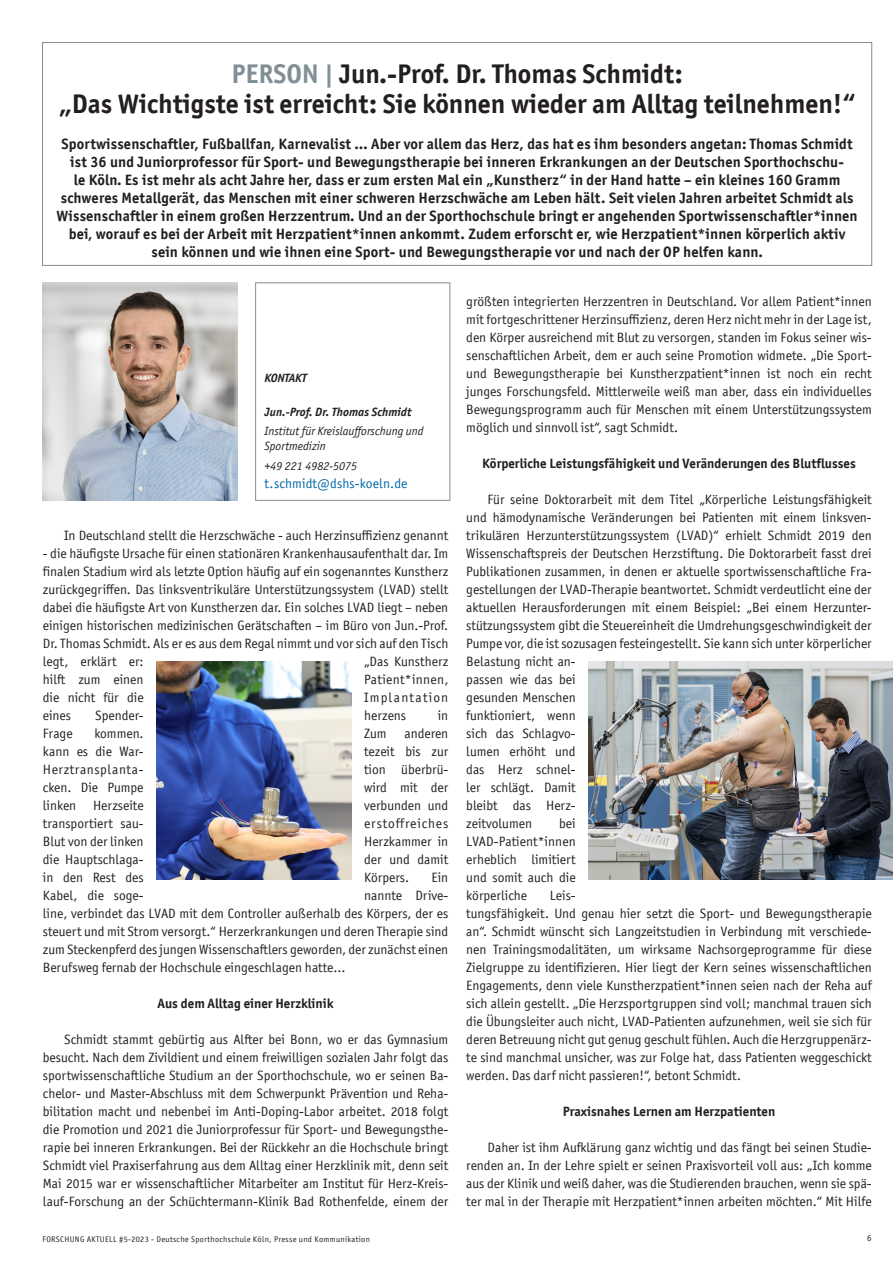
<style>
.page{position:relative;width:893px;height:1263px;background:#fff}
.page>*{position:absolute;margin:0;border:0;box-sizing:border-box;transform-origin:0 0}
.t1{font:700 27px/30px "Officina Sans ITC Pro";color:#231f20;text-align:center}
.t2{font:700 15px/18px "Officina Sans ITC Pro";letter-spacing:.01em;color:#231f20;text-align:center}
.t3{font:13.5px/18px "Officina Sans ITC Pro";color:#231f20;text-align:justify}
.t4{font:700 13.5px "Officina Sans ITC Pro";color:#231f20}
.t5{font:13.5px "Officina Sans ITC Pro";letter-spacing:.01em;color:#0166a5}
.t6{font:13.5px "Officina Sans ITC Pro";letter-spacing:.04em;color:#231f20}
.t7{font:13.5px "Officina Sans ITC Pro";letter-spacing:.025em;color:#231f20}
.t8{font:13.5px "Officina Sans ITC Pro";letter-spacing:.065em;color:#231f20}
.t9{font:13.5px "Officina Sans ITC Pro";letter-spacing:.09em;color:#231f20}
.t10{font:italic 12px/15px "Officina Sans ITC Pro";color:#231f20}
.t11{font:italic 700 12px "Officina Sans ITC Pro";color:#231f20}
.t12{font:italic 700 12px "Officina Sans ITC Pro";letter-spacing:-.02em;color:#231f20}
.t13{font:9px "Officina Sans ITC Pro";color:#231f20}
.t14{font:8.25px "Officina Sans ITC Pro";letter-spacing:.04em;color:#231f20}
.s1{color:#828f96}
</style>
<div class="page">
<div style="left:42px;top:42px;width:830px;height:224px;border:1px solid #828f96"></div>
<div style="left:255px;top:282px;width:195px;height:219px;border:1px solid #828f96"></div>
<img style="left:43px;top:282px;width:195px;height:219px">
<img style="left:588px;top:661px;width:304px;height:218px">
<img style="left:156px;top:661px;width:195px;height:218px">
<p class="t1" style="left:58px;top:58px;width:799px"><span class="s1">PERSON |</span> Jun.-Prof. Dr. Thomas Schmidt:<br>„Das Wichtigste ist erreicht: Sie können wieder am Alltag teilnehmen!“</p>
<p class="t2" style="left:57px;top:134px;width:802px">Sportwissenschaftler, Fußballfan, Karnevalist … Aber vor allem das Herz, das hat es ihm besonders angetan: Thomas Schmidt ist 36 und Juniorprofessor für Sport- und Bewegungstherapie bei inneren Erkrankungen an der Deutschen Sporthochschu-<br>le Köln. Es ist mehr als acht Jahre her, dass er zum ersten Mal ein „Kunstherz“ in der Hand hatte – ein kleines 160 Gramm schweres Metallgerät, das Menschen mit einer schweren Herzschwäche am Leben hält. Seit vielen Jahren arbeitet Schmidt als Wissenschaftler in einem großen Herzzentrum. Und an der Sporthochschule bringt er angehenden Sportwissenschaftler*innen bei, worauf es bei der Arbeit mit Herzpatient*innen ankommt. Zudem erforscht er, wie Herzpatient*innen körperlich aktiv sein können und wie ihnen eine Sport- und Bewegungstherapie vor und nach der OP helfen kann.</p>
<p class="t12" style="left:264px;top:371px;width:44px">KONTAKT</p>
<p class="t11" style="left:264px;top:405px;width:149px">Jun.-Prof. Dr. Thomas Schmidt</p>
<p class="t10" style="left:264px;top:424px;width:161px">Institut für Kreislaufforschung und<br>Sportmedizin</p>
<p class="t10" style="left:264px;top:458px;width:94px">+49 221 4982-5075</p>
<p class="t5" style="left:264px;top:475px;width:145px">t.schmidt@dshs-koeln.de</p>
<p class="t3" style="left:64px;top:526px;width:386px">In Deutschland stellt die Herzschwäche - auch Herzinsuffizienz genannt</p>
<p class="t3" style="left:43px;top:544px;width:407px">- die häufigste Ursache für einen stationären Krankenhausaufenthalt dar. Im finalen Stadium wird als letzte Option häufig auf ein sogenanntes Kunstherz zurückgegriffen. Das linksventrikuläre Unterstützungssystem (LVAD) stellt dabei die häufigste Art von Kunstherzen dar. Ein solches LVAD liegt – neben einigen historischen medizinischen Gerätschaften – im Büro von Jun.-Prof.<br>Dr. Thomas Schmidt. Als er es aus dem Regal nimmt und vor sich auf den Tisch legt, erklärt er:</p>
<p class="t3" style="left:364px;top:652px;width:86px">„Das Kunstherz</p>
<p class="t3" style="left:43px;top:670px;width:102px">hilft zum einen</p>
<p class="t7" style="left:364px;top:671px;width:86px">Patient*innen,</p>
<p class="t3" style="left:43px;top:688px;width:102px">die nicht für die</p>
<p class="t9" style="left:364px;top:689px;width:86px">Implantation</p>
<p class="t3" style="left:43px;top:706px;width:30px">eines</p>
<p class="t3" style="left:95px;top:706px;width:50px">Spender-</p>
<p class="t3" style="left:364px;top:706px;width:44px">herzens</p>
<p class="t3" style="left:438px;top:706px;width:12px">in</p>
<p class="t3" style="left:43px;top:724px;width:31px">Frage</p>
<p class="t3" style="left:94px;top:724px;width:51px">kommen.</p>
<p class="t3" style="left:364px;top:724px;width:24px">Zum</p>
<p class="t3" style="left:404px;top:724px;width:45px">anderen</p>
<p class="t3" style="left:43px;top:742px;width:102px">kann es die War-</p>
<p class="t3" style="left:364px;top:742px;width:86px">tezeit bis zur</p>
<p class="t6" style="left:43px;top:761px;width:102px">Herztransplanta-</p>
<p class="t3" style="left:364px;top:760px;width:86px">tion überbrü-</p>
<p class="t3" style="left:43px;top:778px;width:102px">cken. Die Pumpe</p>
<p class="t3" style="left:364px;top:778px;width:86px">wird mit der</p>
<p class="t3" style="left:43px;top:796px;width:102px">linken Herzseite</p>
<p class="t3" style="left:364px;top:796px;width:86px">verbunden und</p>
<p class="t3" style="left:43px;top:814px;width:102px">transportiert sau-</p>
<p class="t8" style="left:364px;top:815px;width:86px">erstoffreiches</p>
<p class="t3" style="left:43px;top:832px;width:102px">Blut von der linken</p>
<p class="t3" style="left:364px;top:832px;width:86px">Herzkammer in</p>
<p class="t3" style="left:43px;top:850px;width:102px">die Hauptschlaga-</p>
<p class="t3" style="left:364px;top:850px;width:86px">der und damit</p>
<p class="t3" style="left:43px;top:868px;width:102px">in den Rest des</p>
<p class="t3" style="left:364px;top:868px;width:47px">Körpers.</p>
<p class="t3" style="left:432px;top:868px;width:18px">Ein</p>
<p class="t3" style="left:43px;top:886px;width:102px">Kabel, die soge-</p>
<p class="t3" style="left:43px;top:886px;width:407px;text-indent:321px">nannte Drive&shy;line, verbindet das LVAD mit dem Controller außerhalb des Körpers, der es steuert und mit Strom versorgt.“ Herzerkrankungen und deren Therapie sind zum Steckenpferd des jungen Wissenschaftlers geworden, der zunächst einen Berufsweg fernab der Hochschule eingeschlagen hatte…</p>
<p class="t4" style="left:158px;top:995px;width:178px">Aus dem Alltag einer Herzklinik</p>
<p class="t3" style="left:43px;top:1030px;width:407px;text-indent:21px">Schmidt stammt gebürtig aus Alfter bei Bonn, wo er das Gymnasium besucht. Nach dem Zivildient und einem freiwilligen sozialen Jahr folgt das sportwissenschaftliche Studium an der Sporthochschule, wo er seinen Ba&shy;chelor- und Master-Abschluss mit dem Schwerpunkt Prävention und Reha&shy;bilitation macht und nebenbei im Anti-Doping-Labor arbeitet. 2018 folgt die Promotion und 2021 die Juniorprofessur für Sport- und Bewegungsthe&shy;rapie bei inneren Erkrankungen. Bei der Rückkehr an die Hochschule bringt Schmidt viel Praxiserfahrung aus dem Alltag einer Herzklinik mit, denn seit Mai 2015 war er wissenschaftlicher Mitarbeiter am Institut für Herz-Kreis&shy;lauf-Forschung an der Schüchtermann-Klinik Bad Rothenfelde, einem der</p>
<p class="t14" style="left:43px;top:1234px;width:329px">FORSCHUNG AKTUELL #5-2023 - Deutsche Sporthochschule Köln, Presse und Kommunikation</p>
<p class="t3" style="left:466px;top:292px;width:407px">größten integrierten Herzzentren in Deutschland. Vor allem Patient*innen mit fortgeschrittener Herzinsuffizienz, deren Herz nicht mehr in der Lage ist, den Körper ausreichend mit Blut zu versorgen, standen im Fokus seiner wis&shy;senschaftlichen Arbeit, dem er auch seine Promotion widmete. „Die Sport&shy;und Bewegungstherapie bei Kunstherzpatient*innen ist noch ein recht junges Forschungsfeld. Mittlerweile weiß man aber, dass ein individuelles Bewegungsprogramm auch für Menschen mit einem Unterstützungssystem möglich und sinnvoll ist“, sagt Schmidt.</p>
<p class="t4" style="left:482px;top:455px;width:375px">Körperliche Leistungsfähigkeit und Veränderungen des Blutflusses</p>
<p class="t3" style="left:466px;top:490px;width:407px;text-align:left;text-indent:21px">Für seine Doktorarbeit mit dem Titel „Körperliche Leistungsfähigkeit und hämodynamische Veränderungen bei Patienten mit einem linksven&shy;trikulären Herzunterstützungssystem (LVAD)“ erhielt Schmidt 2019 den Wissenschaftspreis der Deutschen Herzstiftung. Die Doktorarbeit fasst drei Publikationen zusammen, in denen er aktuelle sportwissenschaftliche Fra&shy;gestellungen der LVAD-Therapie beantwortet. Schmidt verdeutlicht eine der aktuellen Herausforderungen mit einem Beispiel: „Bei einem Herzunter&shy;stützungssystem gibt die Steuereinheit die Umdrehungsgeschwindigkeit der Pumpe vor, die ist sozusagen festeingestellt. Sie kann sich unter körperlicher Belastung nicht an-<br>passen wie das bei<br>gesunden Menschen<br>funktioniert, wenn<br>sich das Schlagvo-<br>lumen erhöht und<br>das Herz schnel-<br>ler schlägt. Damit<br>bleibt das Herz-<br>zeitvolumen</p>
<p class="t3" style="left:466px;top:814px;width:111px;text-indent:93px">bei LVAD-Patient*innen erheblich limitiert und somit auch die körperliche</p>
<p class="t3" style="left:466px;top:886px;width:407px;text-align:left;text-indent:84px">Leis-<br>tungsfähigkeit. Und genau hier setzt die Sport- und Bewegungstherapie an“. Schmidt wünscht sich Langzeitstudien in Verbindung mit verschiede&shy;nen Trainingsmodalitäten, um wirksame Nachsorgeprogramme für diese Zielgruppe zu identifizieren. Hier liegt der Kern seines wissenschaftlichen Engagements, denn viele Kunstherzpatient*innen seien nach der Reha auf sich allein gestellt. „Die Herzsportgruppen sind voll; manchmal trauen sich die Übungsleiter auch nicht, LVAD-Patienten aufzunehmen, weil sie sich für deren Betreuung nicht gut genug geschult fühlen. Auch die Herzgruppenärz&shy;te sind manchmal unsicher, was zur Folge hat, dass Patienten weggeschickt werden. Das darf nicht passieren!“, betont Schmidt.</p>
<p class="t4" style="left:563px;top:1103px;width:214px">Praxisnahes Lernen am Herzpatienten</p>
<p class="t3" style="left:466px;top:1138px;width:407px;text-indent:21px">Daher ist ihm Aufklärung ganz wichtig und das fängt bei seinen Studie&shy;renden an. In der Lehre spielt er seinen Praxisvorteil voll aus: „Ich komme aus der Klinik und weiß daher, was die Studierenden brauchen, wenn sie spä&shy;ter mal in der Therapie mit Herzpatient*innen arbeiten möchten.“ Mit Hilfe</p>
<p class="t13" style="left:867px;top:1233px;width:6px">6</p>
</div>
